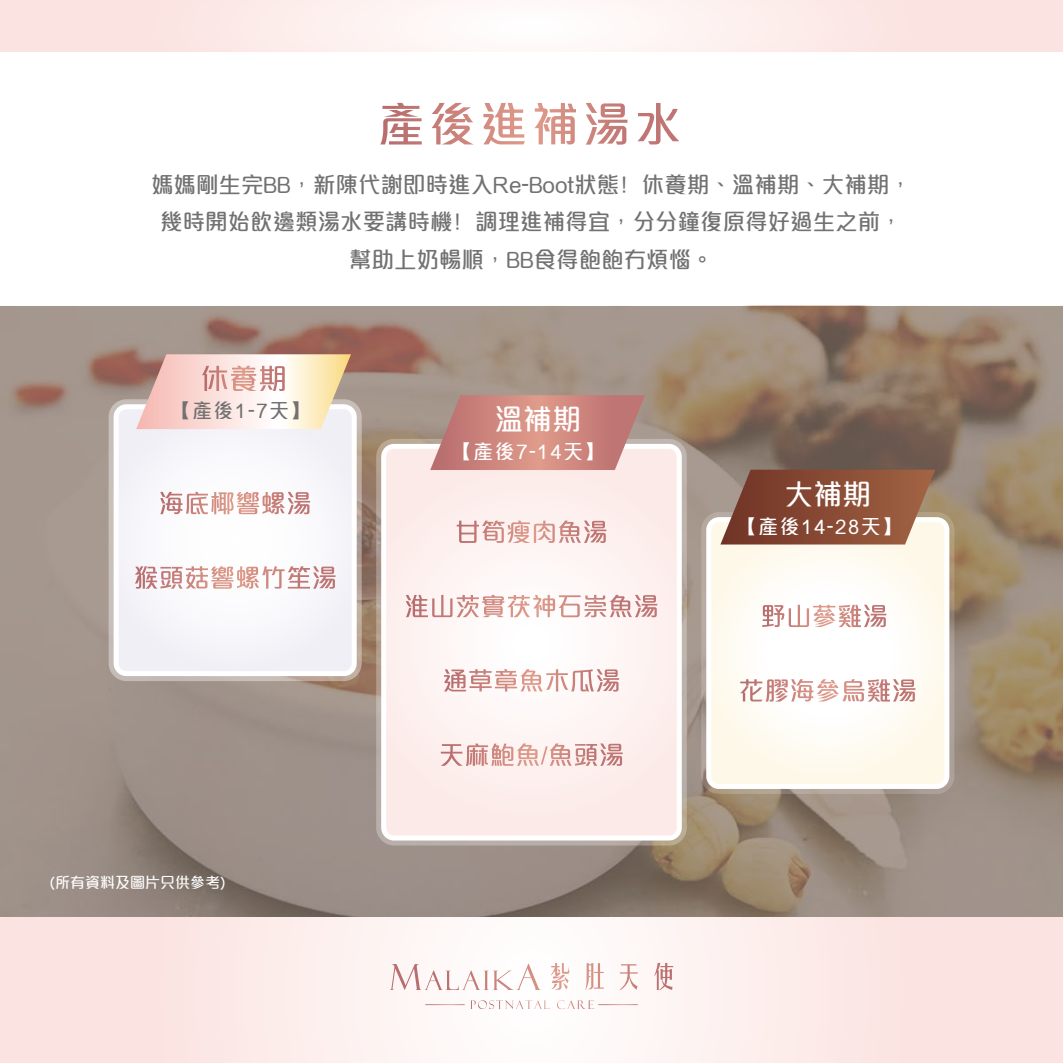
<style>
.page{position:relative;width:1063px;height:1063px;background:#fff}
.page>*{position:absolute;margin:0;border:0;box-sizing:border-box;transform-origin:0 0}
.t1{font:500 28.88px "M Elle HK";color:#fff}
.t2{font:500 22.5px/37.5px "M Elle HK";color:#727171;text-align:center}
.t3{font:500 20px "M Elle HK";letter-spacing:.085em;color:#fff}
.t4{font:500 20px "M Elle HK";color:#727171}
.t5{font:500 15px "M Elle HK";color:#fff}
</style>
<div class="page">
<img style="left:0;top:306px;width:1063px;height:612px">
<div style="left:706px;top:517px;width:243px;height:272px;background:linear-gradient(to right,#fefbf3,#fefbf3);border-radius:13px"></div>
<div style="left:701px;top:512px;width:253px;height:282px;border:10px solid #fff;border-radius:13px"></div>
<svg style="left:762px;top:605px;width:124px;height:22px"></svg>
<svg style="left:740px;top:679px;width:175px;height:23px"></svg>
<svg style="left:720px;top:470px;width:215px;height:75px;background:#915b45"></svg>
<svg style="left:0;top:0;width:1063px;height:52px"></svg>
<div style="left:381px;top:444px;width:301px;height:397px;background:#fdefee;border-radius:13px"></div>
<div style="left:376px;top:439px;width:311px;height:407px;border:10px solid #fff;border-radius:13px"></div>
<svg style="left:457px;top:521px;width:149px;height:22px"></svg>
<svg style="left:444px;top:669px;width:175px;height:23px"></svg>
<svg style="left:406px;top:595px;width:251px;height:22px"></svg>
<svg style="left:441px;top:743px;width:182px;height:23px"></svg>
<svg style="left:430px;top:395px;width:215px;height:75px;background:#cb8b83"></svg>
<div style="left:114px;top:404px;width:243px;height:272px;background:#f6f5fa;border-radius:13px"></div>
<div style="left:109px;top:399px;width:253px;height:282px;border:10px solid #fff;border-radius:13px"></div>
<svg style="left:160px;top:492px;width:150px;height:22px"></svg>
<svg style="left:135px;top:566px;width:201px;height:23px"></svg>
<svg style="left:136px;top:354px;width:215px;height:75px"></svg>
<svg style="left:380px;top:103px;width:42px;height:42px"></svg>
<svg style="left:431px;top:103px;width:42px;height:41px"></svg>
<svg style="left:483px;top:103px;width:42px;height:41px"></svg>
<svg style="left:535px;top:103px;width:41px;height:41px"></svg>
<svg style="left:586px;top:103px;width:41px;height:42px"></svg>
<svg style="left:638px;top:103px;width:41px;height:41px"></svg>
<svg style="left:0;top:918px;width:1063px;height:145px"></svg>
<svg style="left:516px;top:963px;width:157px;height:27px"></svg>
<svg style="left:470px;top:1000px;width:80px;height:9px"></svg>
<svg style="left:557px;top:1000px;width:37px;height:9px"></svg>
<svg style="left:425px;top:1004px;width:40px;height:1px"></svg>
<svg style="left:598px;top:1004px;width:40px;height:1px"></svg>
<p class="t2" style="left:151px;top:164px;width:762px">媽媽剛生完BB，新陳代謝即時進入Re-Boot狀態﹗休養期、溫補期、大補期，幾時開始飲邊類湯水要講時機﹗調理進補得宜，分分鐘復原得好過生之前，幫助上奶暢順，BB食得飽飽冇煩惱。</p>
<p class="t4" style="left:170px;top:397px;width:142px">【產後1-7天】</p>
<p class="t5" style="left:50px;top:872px;width:176px">(所有資料及圖片只供參考)</p>
<p class="t1" style="left:494px;top:399px;width:88px">溫補期</p>
<p class="t3" style="left:452px;top:438px;width:155px">【產後7-14天】</p>
<p class="t1" style="left:785px;top:474px;width:88px">大補期</p>
<p class="t3" style="left:736px;top:512px;width:168px">【產後14-28天】</p>
</div>
